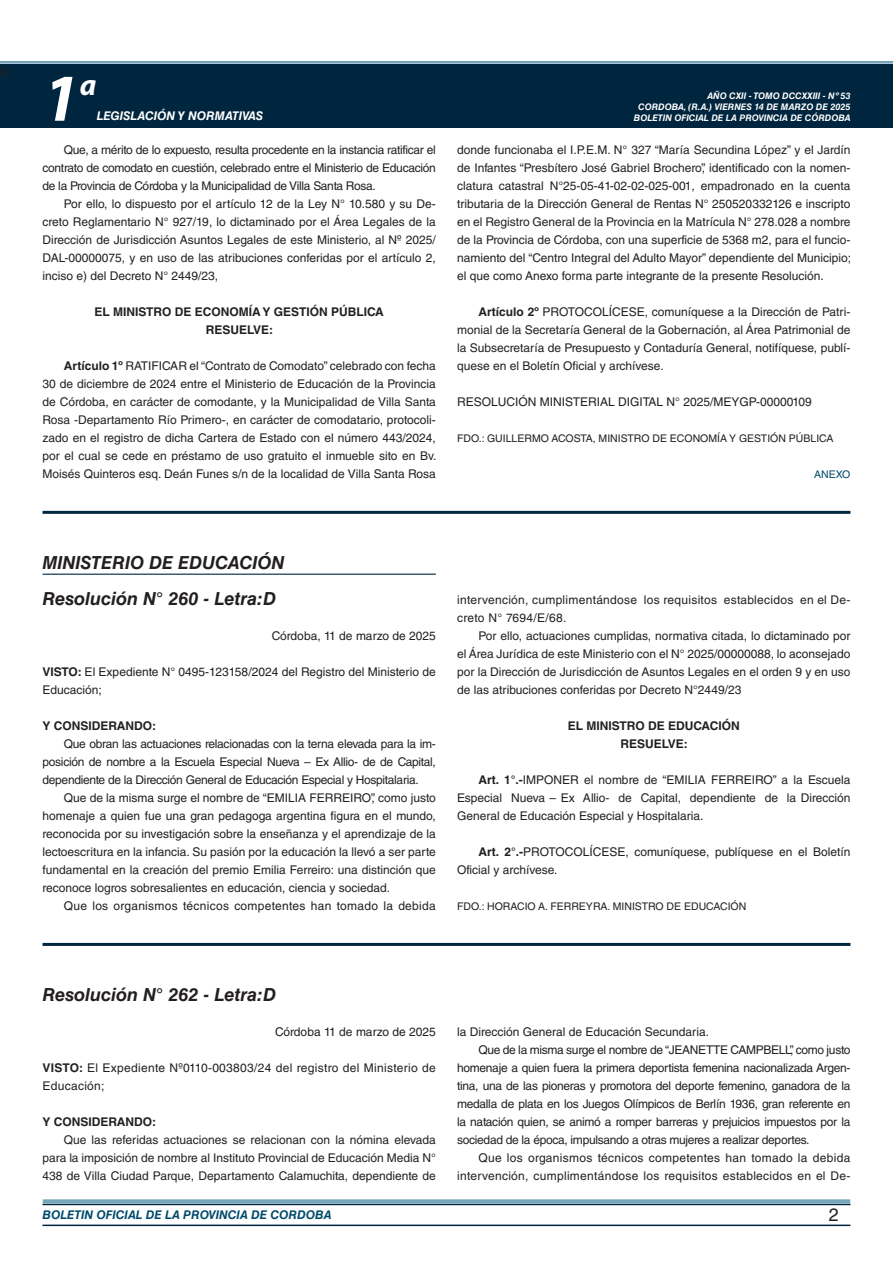
<style>
.page{position:relative;width:893px;height:1263px;background:#fff}
.page>*{position:absolute;margin:0;border:0;box-sizing:border-box;transform-origin:0 0}
.t1{font:italic 700 67.5px "Myriad Pro";color:#fff}
.t2{font:italic 700 30px "Myriad Pro";color:#fff}
.NOMBRE_DE_MINISTERIO{font:italic 700 18px "Helvetica LT Std";color:#231f20}
.t3{font:18px "Minion Pro";color:#231f20}
.t4{font:18px "Helvetica LT Std";color:#231f20}
.TEXTO_BASE{font:12px/18px "Helvetica LT Std";color:#231f20;text-align:justify}
.TEXTO_BASE-2{font:12px/18px "Helvetica LT Std";letter-spacing:.025em;color:#231f20}
.RESUELVE{font:700 12px "Helvetica LT Std";color:#231f20}
.FECHA{font:12px "Helvetica LT Std";color:#231f20}
.t5{font:italic 700 12px "Helvetica LT Std";color:#004b6c}
.TEXTO_BASE-3{font:700 12px "Helvetica LT Std";color:#231f20}
.t6{font:italic 700 12px "Helvetica LT Std";color:#fff}
.FIRMA{font:10.5px "Helvetica LT Std";color:#231f20}
.ANEXO{font:10.5px "Helvetica LT Std";color:#004b6c}
.t7{font:italic 700 9px/10.8px "Helvetica LT Std";color:#fff;text-align:right}
.s1{font-weight:700}
</style>
<div class="page">
<div style="left:0;top:61px;width:893px;height:6px;background:#fff;opacity:.75"></div>
<div style="left:0;top:64px;width:893px;height:64px;background:#00263f"></div>
<hr style="left:43px;top:1224px;width:807px;height:2px;background:#00263f">
<div style="left:42px;top:1198px;width:809px;height:8px;background:#fff;opacity:.75"></div>
<hr style="left:43px;top:511px;width:807px;height:3px;background:#00263f">
<hr style="left:43px;top:574px;width:393px;height:1px;background:#00263f">
<hr style="left:43px;top:943px;width:807px;height:3px;background:#00263f">
<h3 class="t3" style="left:0;top:59px;width:10px">4</h3>
<h1 class="t1" style="left:43px;top:54px;width:38px">1</h1>
<h2 class="t2" style="left:80px;top:66px;width:18px">a</h2>
<p class="t6" style="left:97px;top:109px;width:168px">LEGISLACIÓN Y NORMATIVAS</p>
<p class="TEXTO_BASE" style="left:43px;top:141px;width:395px;text-indent:21px">Que, a mérito de lo expuesto, resulta procedente en la instancia ratificar el contrato de comodato en cuestión, celebrado entre el Ministerio de Educación de la Provincia de Córdoba y la Municipalidad de Villa Santa Rosa.</p>
<p class="TEXTO_BASE" style="left:43px;top:195px;width:395px;text-indent:21px">Por ello, lo dispuesto por el artículo 12 de la Ley N° 10.580 y su De&shy;creto Reglamentario N° 927/19, lo dictaminado por el Área Legales de la Dirección de Jurisdicción Asuntos Legales de este Ministerio, al Nº 2025/ DAL-00000075, y en uso de las atribuciones conferidas por el artículo 2, inciso e) del Decreto N° 2449/23,</p>
<p class="RESUELVE" style="left:94px;top:304px;width:291px">EL MINISTRO DE ECONOMÍA Y GESTIÓN PÚBLICA</p>
<p class="RESUELVE" style="left:206px;top:322px;width:69px">RESUELVE:</p>
<p class="TEXTO_BASE" style="left:43px;top:357px;width:396px;text-indent:21px"><span class="s1">Artículo 1º</span> RATIFICAR el “Contrato de Comodato” celebrado con fecha 30 de diciembre de 2024 entre el Ministerio de Educación de la Provincia de Córdoba, en carácter de comodante, y la Municipalidad de Villa Santa Rosa -Departamento Río Primero-, en carácter de comodatario, protocoli&shy;zado en el registro de dicha Cartera de Estado con el número 443/2024, por el cual se cede en préstamo de uso gratuito el inmueble sito en Bv.<br>Moisés Quinteros esq. Deán Funes s/n de la localidad de Villa Santa Rosa</p>
<p class="t7" style="left:634px;top:91px;width:218px">AÑO CXII - TOMO DCCXXIII - Nº 53<br>CORDOBA, (R.A.) VIERNES 14 DE MARZO DE 2025<br>BOLETIN OFICIAL DE LA PROVINCIA DE CÓRDOBA</p>
<p class="TEXTO_BASE" style="left:457px;top:141px;width:395px">donde funcionaba el I.P.E.M. N° 327 “María Secundina López” y el Jardín de Infantes “Presbítero José Gabriel Brochero”, identificado con la nomen&shy;clatura catastral N°25-05-41-02-02-025-001, empadronado en la cuenta tributaria de la Dirección General de Rentas N° 250520332126 e inscripto en el Registro General de la Provincia en la Matrícula N° 278.028 a nombre de la Provincia de Córdoba, con una superficie de 5368 m2, para el funcio&shy;namiento del “Centro Integral del Adulto Mayor” dependiente del Municipio; el que como Anexo forma parte integrante de la presente Resolución.</p>
<p class="TEXTO_BASE" style="left:457px;top:303px;width:395px;text-indent:21px"><span class="s1">Artículo 2º</span> PROTOCOLÍCESE, comuníquese a la Dirección de Patri&shy;monial de la Secretaría General de la Gobernación, al Área Patrimonial de la Subsecretaría de Presupuesto y Contaduría General, notifíquese, publí&shy;quese en el Boletín Oficial y archívese.</p>
<p class="TEXTO_BASE" style="left:457px;top:393px;width:356px">RESOLUCIÓN MINISTERIAL DIGITAL N° 2025/MEYGP-00000109</p>
<p class="FIRMA" style="left:457px;top:432px;width:378px">FDO.: GUILLERMO ACOSTA, MINISTRO DE ECONOMÍA Y GESTIÓN PÚBLICA</p>
<p class="ANEXO" style="left:814px;top:468px;width:38px">ANEXO</p>
<p class="NOMBRE_DE_MINISTERIO" style="left:43px;top:552px;width:243px">MINISTERIO DE EDUCACIÓN</p>
<p class="NOMBRE_DE_MINISTERIO" style="left:43px;top:588px;width:235px">Resolución N° 260 - Letra:D</p>
<p class="FECHA" style="left:272px;top:629px;width:166px">Córdoba, 11 de marzo de 2025</p>
<p class="TEXTO_BASE" style="left:43px;top:663px;width:395px"><span class="s1">VISTO:</span> El Expediente N° 0495-123158/2024 del Registro del Ministerio de<br>Educación;</p>
<p class="TEXTO_BASE-3" style="left:43px;top:718px;width:115px">Y CONSIDERANDO:</p>
<p class="TEXTO_BASE" style="left:43px;top:735px;width:395px;text-indent:21px">Que obran las actuaciones relacionadas con la terna elevada para la im&shy;posición de nombre a la Escuela Especial Nueva – Ex Allio- de de Capital, dependiente de la Dirección General de Educación Especial y Hospitalaria.</p>
<p class="TEXTO_BASE" style="left:43px;top:789px;width:395px;text-indent:21px">Que de la misma surge el nombre de “EMILIA FERREIRO”, como justo homenaje a quien fue una gran pedagoga argentina figura en el mundo, reconocida por su investigación sobre la enseñanza y el aprendizaje de la lectoescritura en la infancia. Su pasión por la educación la llevó a ser parte fundamental en la creación del premio Emilia Ferreiro: una distinción que reconoce logros sobresalientes en educación, ciencia y sociedad.</p>
<p class="TEXTO_BASE-2" style="left:64px;top:897px;width:374px">Que los organismos técnicos competentes han tomado la debida</p>
<p class="TEXTO_BASE-2" style="left:457px;top:591px;width:395px">intervención, cumplimentándose los requisitos establecidos en el De&shy;creto N° 7694/E/68.</p>
<p class="TEXTO_BASE" style="left:457px;top:627px;width:395px;text-indent:21px">Por ello, actuaciones cumplidas, normativa citada, lo dictaminado por el Área Jurídica de este Ministerio con el N° 2025/00000088, lo aconsejado por la Dirección de Jurisdicción de Asuntos Legales en el orden 9 y en uso de las atribuciones conferidas por Decreto N°2449/23</p>
<p class="RESUELVE" style="left:568px;top:718px;width:173px">EL MINISTRO DE EDUCACIÓN</p>
<p class="RESUELVE" style="left:620px;top:736px;width:69px">RESUELVE:</p>
<p class="TEXTO_BASE" style="left:457px;top:771px;width:395px;text-indent:21px"><span class="s1">Art. 1°.-</span>IMPONER el nombre de “EMILIA FERREIRO” a la Escuela Especial Nueva – Ex Allio- de Capital, dependiente de la Dirección General de Educación Especial y Hospitalaria.</p>
<p class="TEXTO_BASE" style="left:457px;top:843px;width:395px;text-indent:21px"><span class="s1">Art. 2°.-</span>PROTOCOLÍCESE, comuníquese, publíquese en el Boletín<br>Oficial y archívese.</p>
<p class="FIRMA" style="left:457px;top:900px;width:291px">FDO.: HORACIO A. FERREYRA. MINISTRO DE EDUCACIÓN</p>
<p class="NOMBRE_DE_MINISTERIO" style="left:43px;top:984px;width:235px">Resolución N° 262 - Letra:D</p>
<p class="FECHA" style="left:275px;top:1025px;width:162px">Córdoba 11 de marzo de 2025</p>
<p class="TEXTO_BASE-2" style="left:43px;top:1059px;width:395px"><span class="s1">VISTO:</span> El Expediente Nº0110-003803/24 del registro del Ministerio de<br>Educación;</p>
<p class="TEXTO_BASE-3" style="left:43px;top:1114px;width:115px">Y CONSIDERANDO:</p>
<p class="TEXTO_BASE" style="left:43px;top:1131px;width:395px;text-indent:21px">Que las referidas actuaciones se relacionan con la nómina elevada para la imposición de nombre al Instituto Provincial de Educación Media N° 438 de Villa Ciudad Parque, Departamento Calamuchita, dependiente de</p>
<p class="TEXTO_BASE" style="left:457px;top:1023px;width:253px">la Dirección General de Educación Secundaria.</p>
<p class="TEXTO_BASE" style="left:457px;top:1041px;width:395px;text-indent:21px">Que de la misma surge el nombre de “JEANETTE CAMPBELL”, como justo homenaje a quien fuera la primera deportista femenina nacionalizada Argen&shy;tina, una de las pioneras y promotora del deporte femenino, ganadora de la medalla de plata en los Juegos Olímpicos de Berlín 1936, gran referente en la natación quien, se animó a romper barreras y prejuicios impuestos por la sociedad de la época, impulsando a otras mujeres a realizar deportes.</p>
<p class="TEXTO_BASE-2" style="left:457px;top:1149px;width:395px;text-align:right">Que los organismos técnicos competentes han tomado la debida intervención, cumplimentándose los requisitos establecidos en el De-</p>
<p class="t5" style="left:43px;top:1208px;width:290px">BOLETIN OFICIAL DE LA PROVINCIA DE CORDOBA</p>
<p class="t4" style="left:829px;top:1204px;width:12px">2</p>
</div>
